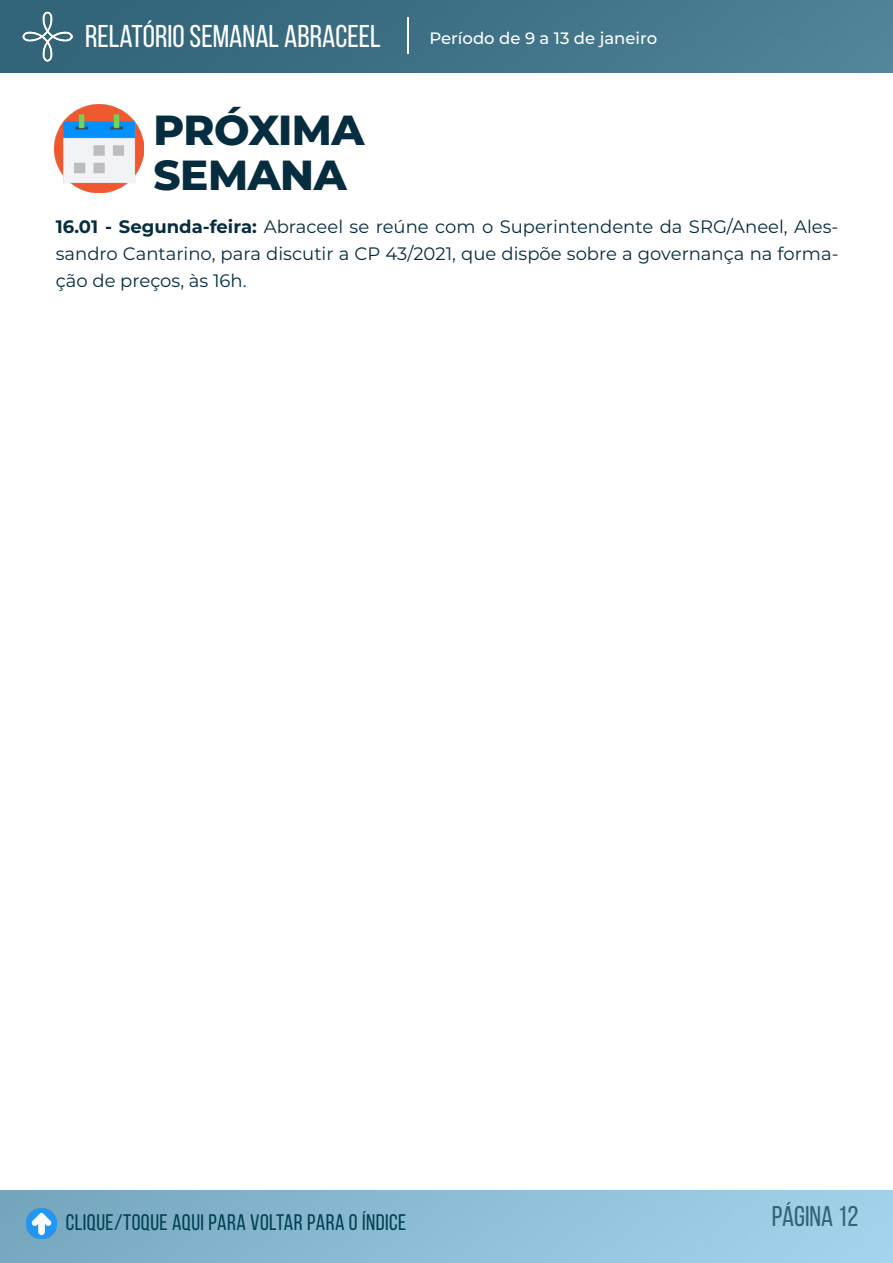
<style>
.page{position:relative;width:893px;height:1263px;background:#fff}
.page>*{position:absolute;margin:0;border:0;box-sizing:border-box;transform-origin:0 0}
.t1{font:800 42px/45px "Montserrat";letter-spacing:-.01em;color:#062d3f}
.t2{font:31.5px "Bebas Neue";color:#fff}
.t3{font:28.5px "Bebas Neue";color:#326479}
.t4{font:22.5px "Bebas Neue";letter-spacing:.02em;color:#014153}
.t5{font:18px/27px "Montserrat";color:#062d3f;text-align:justify}
.t6{font:500 16.5px "Montserrat";color:#fff}
.s1{font-weight:700}
</style>
<div class="page">
<img style="left:0;top:0;width:893px;height:72px">
<img style="left:0;top:1191px;width:892px;height:72px">
<img style="left:23px;top:11px;width:50px;height:50px">
<hr style="left:407px;top:17px;width:2px;height:37px;background:#fff">
<img style="left:27px;top:1209px;width:29px;height:29px">
<img style="left:54px;top:104px;width:89px;height:89px">
<h2 class="t2" style="left:85px;top:19px;width:297px">RELATÓRIO SEMANAL ABRACEEL</h2>
<p class="t6" style="left:429px;top:26px;width:229px">Período de 9 a 13 de janeiro</p>
<h1 class="t1" style="left:153px;top:105px;width:212px">PRÓXIMA<br>SEMANA</h1>
<p class="t5" style="left:56px;top:213px;width:784px"><span class="s1">16.01 - Segunda-feira:</span> Abraceel se reúne com o Superintendente da SRG/Aneel, Ales&shy;sandro Cantarino, para discutir a CP 43/2021, que dispõe sobre a governança na forma&shy;ção de preços, às 16h.</p>
<p class="t4" style="left:66px;top:1210px;width:342px">CLIQUE/TOQUE AQUI PARA VOLTAR PARA O ÍNDICE</p>
<h3 class="t3" style="left:772px;top:1200px;width:88px">PÁGINA 12</h3>
</div>
